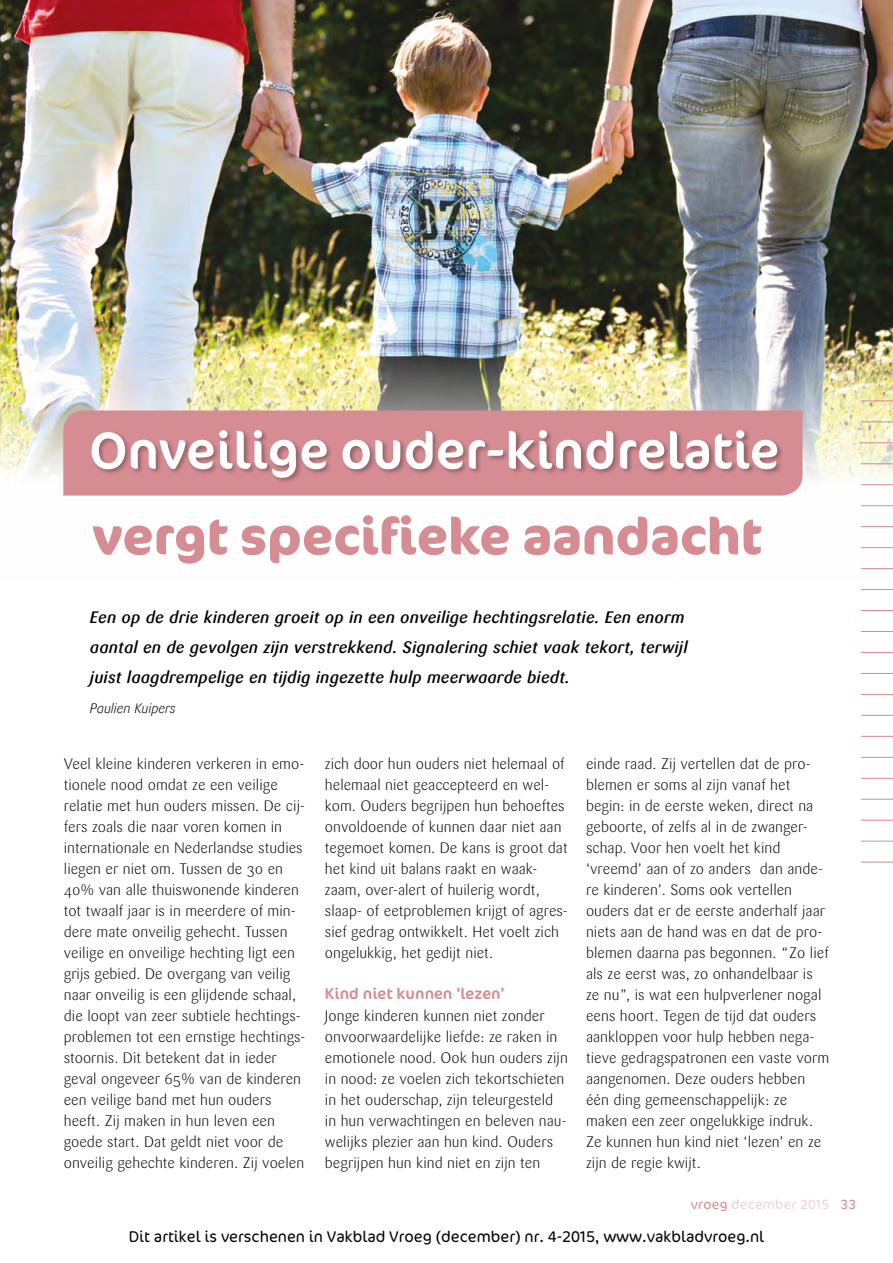
<style>
.page{position:relative;width:893px;height:1263px;background:#fff}
.page>*{position:absolute;margin:0;border:0;box-sizing:border-box;transform-origin:0 0}
.t1{font:52.5px "Cocon";color:#fff}
.t2{font:700 51px "Cocon";color:#d58c92}
.Sari_intro{font:italic 500 16.5px/30px "Sari";letter-spacing:.01em;color:#000}
.tussenkopje_blauw_me{font:300 15.75px "Cocon";color:#000}
.Sari_platte_tekst{font:15.75px "Cocon";color:#d58c92}
.Sari_platte_tekst-2{font:300 15px/21px "Sari";color:#000}
.Cocon_tussenkopje{font:300 13.5px "Cocon";letter-spacing:.02em;color:#eed3d3}
.Sari_intro-2{font:italic 300 13.5px "Sari";letter-spacing:-.01em;color:#000}
.Cocon_tussenkopje-2{font:300 13.5px "Cocon";color:#d58c92}
.s1{color:#d58c92}
</style>
<div class="page">
<img style="left:0;top:0;width:893px;height:570px">
<div style="left:63px;top:410px;width:739px;height:86px;background:#d58c92"></div>
<div style="left:91px;top:430px;width:693px;height:54px;background:#000;opacity:.3"></div>
<hr style="left:861px;top:400px;width:32px;height:1px;background:#d58c92">
<hr style="left:861px;top:421px;width:32px;height:1px;background:#d58c92">
<hr style="left:861px;top:442px;width:32px;height:1px;background:#d58c92">
<hr style="left:861px;top:463px;width:32px;height:1px;background:#d58c92">
<hr style="left:861px;top:484px;width:32px;height:1px;background:#d58c92">
<hr style="left:861px;top:505px;width:32px;height:1px;background:#d58c92">
<hr style="left:861px;top:526px;width:32px;height:1px;background:#d58c92">
<hr style="left:861px;top:547px;width:32px;height:1px;background:#d58c92">
<hr style="left:861px;top:568px;width:32px;height:1px;background:#d58c92">
<hr style="left:861px;top:589px;width:32px;height:1px;background:#d58c92">
<hr style="left:861px;top:610px;width:32px;height:1px;background:#d58c92">
<hr style="left:861px;top:631px;width:32px;height:1px;background:#d58c92">
<hr style="left:861px;top:652px;width:32px;height:1px;background:#d58c92">
<hr style="left:861px;top:673px;width:32px;height:1px;background:#d58c92">
<hr style="left:861px;top:694px;width:32px;height:1px;background:#d58c92">
<hr style="left:861px;top:715px;width:32px;height:1px;background:#d58c92">
<hr style="left:861px;top:736px;width:32px;height:1px;background:#d58c92">
<hr style="left:861px;top:757px;width:32px;height:1px;background:#d58c92">
<hr style="left:861px;top:778px;width:32px;height:1px;background:#d58c92">
<hr style="left:861px;top:799px;width:32px;height:1px;background:#d58c92">
<hr style="left:861px;top:820px;width:32px;height:1px;background:#d58c92">
<hr style="left:861px;top:841px;width:32px;height:1px;background:#d58c92">
<hr style="left:861px;top:862px;width:32px;height:1px;background:#d58c92">
<p class="t1" style="left:89px;top:418px;width:691px">Onveilige ouder-kindrelatie</p>
<p class="t2" style="left:92px;top:505px;width:671px">vergt specifieke aandacht</p>
<p class="Sari_intro" style="left:90px;top:602px;width:599px">Een op de drie kinderen groeit op in een onveilige hechtingsrelatie. Een enorm aantal en de gevolgen zijn verstrekkend. Signalering schiet vaak tekort, terwijl juist laagdrempelige en tijdig ingezette hulp meerwaarde biedt.</p>
<p class="Sari_intro-2" style="left:90px;top:700px;width:87px">Paulien Kuipers</p>
<p class="Sari_platte_tekst-2" style="left:64px;top:754px;width:243px">Veel kleine kinderen verkeren in emo&shy;tionele nood omdat ze een veilige relatie met hun ouders missen. De cij&shy;fers zoals die naar voren komen in internationale en Nederlandse studies liegen er niet om. Tussen de 30 en 40% van alle thuiswonende kinderen tot twaalf jaar is in meerdere of min&shy;dere mate onveilig gehecht. Tussen veilige en onveilige hechting ligt een grijs gebied. De overgang van veilig naar onveilig is een glijdende schaal, die loopt van zeer subtiele hechtings&shy;problemen tot een ernstige hechtings&shy;stoornis. Dit betekent dat in ieder geval ongeveer 65% van de kinderen een veilige band met hun ouders heeft. Zij maken in hun leven een goede start. Dat geldt niet voor de onveilig gehechte kinderen. Zij voelen</p>
<p class="Sari_platte_tekst-2" style="left:325px;top:754px;width:244px">zich door hun ouders niet helemaal of helemaal niet geaccepteerd en wel&shy;kom. Ouders begrijpen hun behoeftes onvoldoende of kunnen daar niet aan tegemoet komen. De kans is groot dat het kind uit balans raakt en waak&shy;zaam, over-alert of huilerig wordt, slaap- of eetproblemen krijgt of agres&shy;sief gedrag ontwikkelt. Het voelt zich ongelukkig, het gedijt niet.</p>
<p class="Sari_platte_tekst" style="left:325px;top:983px;width:181px">Kind niet kunnen ‘lezen’</p>
<p class="Sari_platte_tekst-2" style="left:325px;top:1006px;width:244px">Jonge kinderen kunnen niet zonder onvoorwaardelijke liefde: ze raken in emotionele nood. Ook hun ouders zijn in nood: ze voelen zich tekortschieten in het ouderschap, zijn teleurgesteld in hun verwachtingen en beleven nau&shy;welijks plezier aan hun kind. Ouders begrijpen hun kind niet en zijn ten</p>
<p class="Sari_platte_tekst-2" style="left:586px;top:754px;width:245px">einde raad. Zij vertellen dat de pro&shy;blemen er soms al zijn vanaf het begin: in de eerste weken, direct na geboorte, of zelfs al in de zwanger&shy;schap. Voor hen voelt het kind ‘vreemd’ aan of zo anders dan ande&shy;re kinderen’. Soms ook vertellen ouders dat er de eerste anderhalf jaar niets aan de hand was en dat de pro&shy;blemen daarna pas begonnen. “Zo lief als ze eerst was, zo onhandelbaar is ze nu”, is wat een hulpverlener nogal eens hoort. Tegen de tijd dat ouders aankloppen voor hulp hebben nega&shy;tieve gedragspatronen een vaste vorm aangenomen. Deze ouders hebben één ding gemeenschappelijk: ze maken een zeer ongelukkige indruk.<br>Ze kunnen hun kind niet ‘lezen’ en ze zijn de regie kwijt.</p>
<p class="Cocon_tussenkopje" style="left:691px;top:1196px;width:140px"><span class="s1">vroeg</span> december 2015</p>
<p class="Cocon_tussenkopje-2" style="left:840px;top:1196px;width:17px">33</p>
<p class="tussenkopje_blauw_me" style="left:129px;top:1228px;width:637px">Dit artikel is verschenen in Vakblad Vroeg (december) nr. 4-2015, www.vakbladvroeg.nl</p>
</div>
